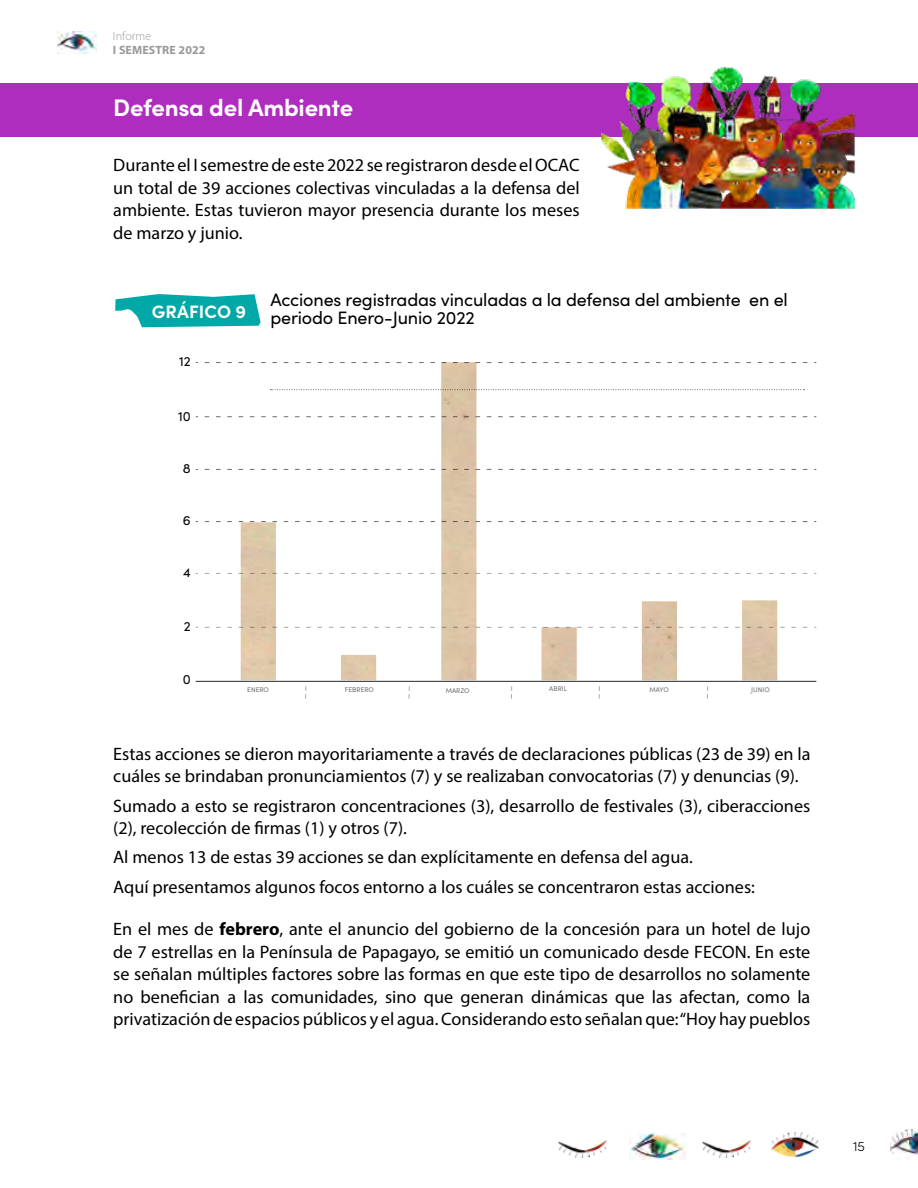
<style>
.page{position:relative;width:918px;height:1188px;background:#fff}
.page>*{position:absolute;margin:0;border:0;box-sizing:border-box;transform-origin:0 0}
.t1{font:700 24px "Sofia Pro";letter-spacing:-.01em;color:#fff}
.t2{font:18px/22.5px "Myriad Pro";color:#000}
.t3{font:18px/18px "Sofia Pro";letter-spacing:-.01em;color:#000}
.t4{font:700 18px "Sofia Pro";letter-spacing:.01em;color:#fff}
.t5{font:13.5px "Sofia Pro";color:#000}
.t6{font:300 13.5px "Sofia Pro";color:#000}
.t7{font:700 12px "Myriad Pro";letter-spacing:.01em;color:#999}
.t8{font:300 12px "Myriad Pro";letter-spacing:.01em;color:#999}
.t9{font:6.75px "Sofia Pro";color:#6d6e71}
.s1{font-weight:700}
</style>
<div class="page">
<img style="left:630px;top:1133px;width:56px;height:27px">
<img style="left:703px;top:1140px;width:47px;height:18px">
<img style="left:558px;top:1140px;width:48px;height:18px">
<img style="left:771px;top:1132px;width:48px;height:26px">
<img style="left:890px;top:1129px;width:28px;height:31px">
<img style="left:57px;top:31px;width:39px;height:23px">
<svg style="left:115px;top:294px;width:146px;height:33px;background:#2bb6b6"></svg>
<svg style="left:777px;top:389px;width:28px;height:1px"></svg>
<svg style="left:205px;top:521px;width:611px;height:1px"></svg>
<svg style="left:205px;top:469px;width:611px;height:1px"></svg>
<svg style="left:205px;top:362px;width:611px;height:1px"></svg>
<svg style="left:205px;top:416px;width:611px;height:1px"></svg>
<svg style="left:205px;top:573px;width:611px;height:1px"></svg>
<svg style="left:205px;top:627px;width:611px;height:1px"></svg>
<hr style="left:196px;top:681px;width:620px;height:1px;background:#414042">
<img style="left:241px;top:362px;width:536px;height:318px">
<div style="left:0;top:83px;width:918px;height:53px;background:#ae2dbe"></div>
<img style="left:601px;top:66px;width:263px;height:143px">
<p class="t8" style="left:113px;top:29px;width:40px">Informe</p>
<p class="t7" style="left:113px;top:42px;width:94px">I SEMESTRE 2022</p>
<h1 class="t1" style="left:113px;top:89px;width:241px">Defensa del Ambiente</h1>
<p class="t2" style="left:113px;top:153px;width:468px;text-align:justify">Durante el I semestre de este 2022 se registraron desde el OCAC un total de 39 acciones colectivas vinculadas a la defensa del ambiente. Estas tuvieron mayor presencia durante los meses de marzo y junio.</p>
<p class="t4" style="left:152px;top:297px;width:96px">GRÁFICO 9</p>
<p class="t3" style="left:270px;top:290px;width:519px">Acciones registradas vinculadas a la defensa del ambiente en el periodo Enero-Junio 2022</p>
<p class="t5" style="left:179px;top:352px;width:13px">12</p>
<p class="t5" style="left:178px;top:406px;width:14px">10</p>
<p class="t5" style="left:183px;top:459px;width:9px">8</p>
<p class="t5" style="left:183px;top:511px;width:9px">6</p>
<p class="t5" style="left:183px;top:562px;width:9px">4</p>
<p class="t5" style="left:184px;top:616px;width:8px">2</p>
<p class="t5" style="left:183px;top:670px;width:9px">0</p>
<p class="t9" style="left:247px;top:685px;width:23px">ENERO</p>
<p class="t9" style="left:345px;top:685px;width:31px">FEBRERO</p>
<p class="t9" style="left:446px;top:686px;width:25px">MARZO</p>
<p class="t9" style="left:549px;top:684px;width:19px">ABRIL</p>
<p class="t9" style="left:649px;top:684px;width:21px">MAYO</p>
<p class="t9" style="left:751px;top:684px;width:20px">JUNIO</p>
<p class="t2" style="left:113px;top:742px;width:699px">Estas acciones se dieron mayoritariamente a través de declaraciones públicas (23 de 39) en la cuáles se brindaban pronunciamientos (7) y se realizaban convocatorias (7) y denuncias (9).</p>
<p class="t2" style="left:113px;top:794px;width:699px">Sumado a esto se registraron concentraciones (3), desarrollo de festivales (3), ciberacciones (2), recolección de firmas (1) y otros (7).</p>
<p class="t2" style="left:113px;top:842px;width:643px;line-height:29.2px">Al menos 13 de estas 39 acciones se dan explícitamente en defensa del agua.<br>Aquí presentamos algunos focos entorno a los cuáles se concentraron estas acciones:</p>
<p class="t2" style="left:113px;top:918px;width:699px;text-align:justify">En el mes de <span class="s1">febrero</span>, ante el anuncio del gobierno de la concesión para un hotel de lujo de 7 estrellas en la Península de Papagayo, se emitió un comunicado desde FECON. En este se señalan múltiples factores sobre las formas en que este tipo de desarrollos no solamente no benefician a las comunidades, sino que generan dinámicas que las afectan, como la privatización de espacios públicos y el agua. Considerando esto señalan que: “Hoy hay pueblos</p>
<p class="t6" style="left:853px;top:1136px;width:13px">15</p>
</div>
